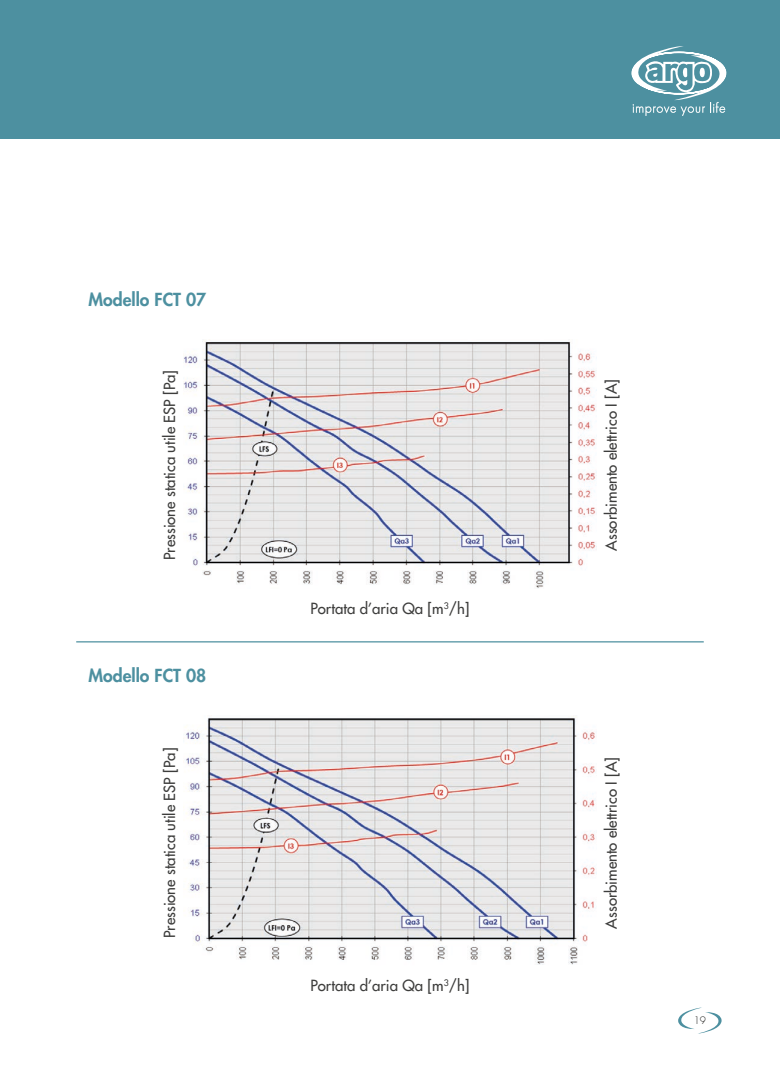
<style>
.page{position:relative;width:780px;height:1088px;background:#fff}
.page>*{position:absolute;margin:0;border:0;box-sizing:border-box;transform-origin:0 0}
.t1{font:800 17.5px "Futura LT";color:#4d90a0}
.t2{font:15px "Futura LT";color:#3d3d3c}
.t3{font:300 10px "Futura LT";color:#1d1d1b}
</style>
<div class="page">
<div style="left:0;top:0;width:780px;height:138px;background:#4d90a0"></div>
<svg style="left:631px;top:46px;width:96px;height:70px"></svg>
<svg style="left:678px;top:1007px;width:44px;height:26px"></svg>
<img style="left:183px;top:341px;width:413px;height:247px">
<img style="left:183px;top:716px;width:413px;height:249px">
<hr style="left:76px;top:641px;width:627px;height:1px;background:#4d90a0">
<p class="t1" style="left:89px;top:288px;width:119px">Modello FCT 07</p>
<p class="t2" style="left:160px;top:560px;width:192px;rotate:-90deg">Pressione statica utile ESP [Pa]</p>
<p class="t1" style="left:89px;top:664px;width:119px">Modello FCT 08</p>
<p class="t2" style="left:160px;top:938px;width:192px;rotate:-90deg">Pressione statica utile ESP [Pa]</p>
<p class="t2" style="left:310px;top:599px;width:160px">Portata d’aria Qa [m<sup>3</sup>/h]</p>
<p class="t2" style="left:310px;top:976px;width:160px">Portata d’aria Qa [m<sup>3</sup>/h]</p>
<p class="t2" style="left:601px;top:550px;width:173px;rotate:-90deg">Assorbimento elettrico I [A]</p>
<p class="t2" style="left:601px;top:928px;width:173px;rotate:-90deg">Assorbimento elettrico I [A]</p>
<p class="t3" style="left:693px;top:1014px;width:14px">19</p>
</div>
